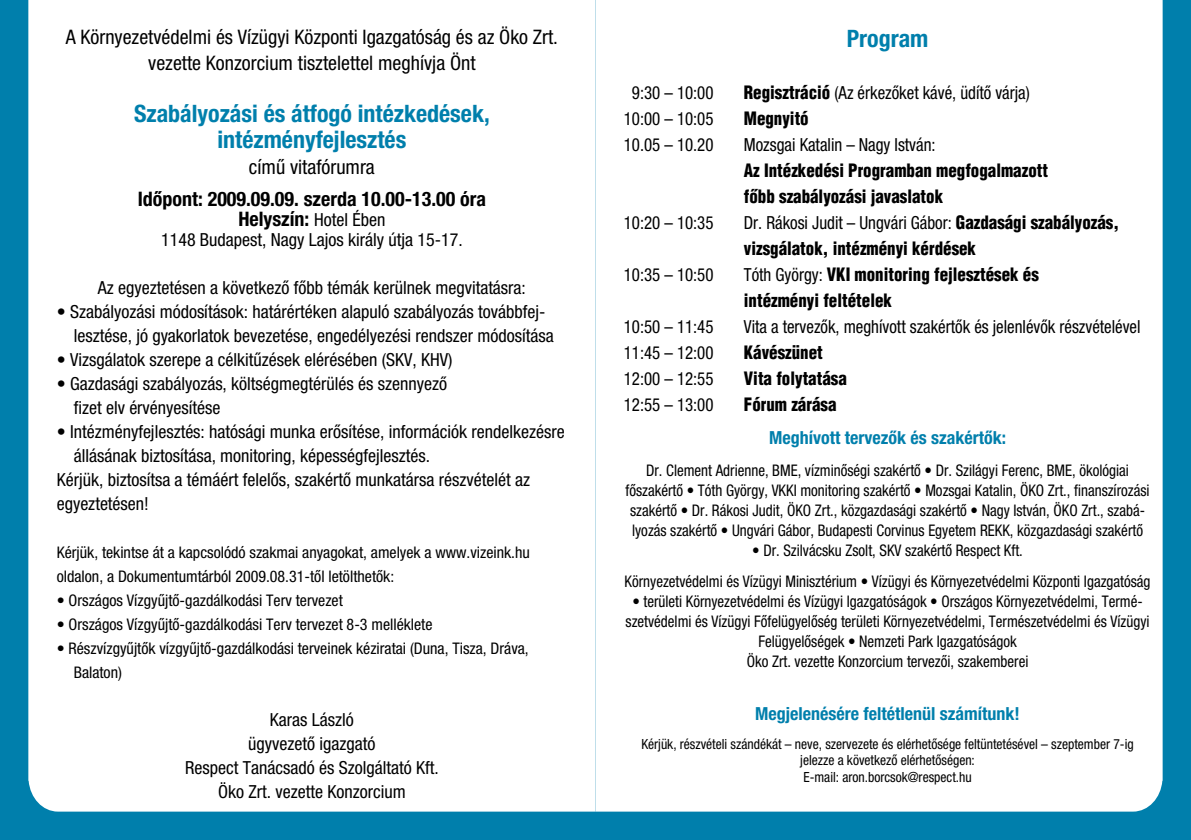
<style>
.page{position:relative;width:1191px;height:840px;background:#fff}
.page>*{position:absolute;margin:0;border:0;box-sizing:border-box;transform-origin:0 0}
.t1{font:700 24px/26px "Helvetica Cond H";color:#007fac;text-align:center}
.t2{font:20px/26px "Helvetica Cond H";color:#000;text-align:center}
.t3{font:700 20px/20px "Helvetica Cond H";color:#000;text-align:center}
.t4{font:18px/24px "Helvetica Cond H";color:#000}
.t5{font:18px "Helvetica Cond H";color:#000;scale:.94 1}
.t6{font:18px/26px "Helvetica Condensed H Black";color:#000;scale:.94 1}
.t7{font:700 18px "Helvetica Cond H";color:#007fac}
.t8{font:16px/20px "Helvetica Cond H";color:#000;text-align:center;scale:.94 1}
.t9{font:16px/24px "Helvetica Cond H";color:#000}
.t10{font:14px/16.8px "Helvetica Cond H";color:#000;text-align:center}
.s1{font-weight:400;font-size:18px}
.s2{font-family:"Helvetica Condensed H Black"}
.s3{font-family:"Helvetica Cond H"}
</style>
<div class="page">
<div style="left:0;top:0;width:1191px;height:839px;background:#007fac"></div>
<div style="left:28px;top:0;width:567px;height:811px;background:#fff"></div>
<div style="left:595px;top:0;width:567px;height:811px;background:#fff"></div>
<p class="t2" style="left:66px;top:24px;width:494px">A Környezetvédelmi és Vízügyi Központi Igazgatóság és az Öko Zrt. vezette Konzorcium tisztelettel meghívja Önt</p>
<h1 class="t1" style="left:134px;top:100px;width:357px">Szabályozási és átfogó intézkedések, intézményfejlesztés</h1>
<p class="t2" style="left:249px;top:154px;width:127px">címû vitafórumra</p>
<p class="t3" style="left:138px;top:188px;width:350px">Idôpont: 2009.09.09. szerda 10.00-13.00 óra<br>Helyszín: <span class="s1">Hotel Ében</span></p>
<p class="t4" style="left:161px;top:227px;width:303px">1148 Budapest, Nagy Lajos király útja 15-17.</p>
<p class="t4" style="left:98px;top:275px;width:429px">Az egyeztetésen a következô fôbb témák kerülnek megvitatásra:</p>
<p class="t4" style="left:74px;top:299px;width:481px;text-indent:-17px">• Szabályozási módosítások: határértéken alapuló szabályozás továbbfej&shy;lesztése, jó gyakorlatok bevezetése, engedélyezési rendszer módosítása</p>
<p class="t4" style="left:57px;top:347px;width:397px">• Vizsgálatok szerepe a célkitûzések elérésében (SKV, KHV)</p>
<p class="t4" style="left:74px;top:371px;width:375px;text-indent:-17px">• Gazdasági szabályozás, költségmegtérülés és szennyezô fizet elv érvényesítése</p>
<p class="t4" style="left:57px;top:419px;width:509px">• Intézményfejlesztés: hatósági munka erôsítése, információk rendelkezésre</p>
<p class="t4" style="left:74px;top:443px;width:358px">állásának biztosítása, monitoring, képességfejlesztés.</p>
<p class="t4" style="left:57px;top:467px;width:475px">Kérjük, biztosítsa a témáért felelôs, szakértô munkatársa részvételét az</p>
<p class="t4" style="left:57px;top:491px;width:94px">egyeztetésen!</p>
<p class="t9" style="left:57px;top:540px;width:475px">Kérjük, tekintse át a kapcsolódó szakmai anyagokat, amelyek a www.vizeink.hu oldalon, a Dokumentumtárból 2009.08.31-tôl letölthetôk:</p>
<p class="t9" style="left:57px;top:588px;width:288px">• Országos Vízgyûjtô-gazdálkodási Terv tervezet</p>
<p class="t9" style="left:57px;top:612px;width:377px">• Országos Vízgyûjtô-gazdálkodási Terv tervezet 8-3 melléklete</p>
<p class="t9" style="left:74px;top:636px;width:456px;text-indent:-17px">• Részvízgyûjtôk vízgyûjtô-gazdálkodási terveinek kéziratai (Duna, Tisza, Dráva,<br>Balaton)</p>
<p class="t4" style="left:185px;top:707px;width:255px;text-align:center">Karas László<br>ügyvezetô igazgató<br>Respect Tanácsadó és Szolgáltató Kft.<br>Öko Zrt. vezette Konzorcium</p>
<h1 class="t1" style="left:846px;top:25px;width:83px">Program</h1>
<p class="t5" style="left:632px;top:82px;width:88px">9:30 – 10:00</p>
<p class="t5" style="left:744px;top:82px;width:306px"><span class="s2">Regisztráció</span> (Az érkezôket kávé, üdítô várja)</p>
<p class="t5" style="left:624px;top:108px;width:97px">10:00 – 10:05</p>
<p class="t6" style="left:744px;top:105px;width:70px">Megnyitó</p>
<p class="t5" style="left:624px;top:134px;width:97px">10.05 – 10.20</p>
<p class="t5" style="left:744px;top:134px;width:205px">Mozsgai Katalin – Nagy István:</p>
<p class="t6" style="left:744px;top:157px;width:325px">Az Intézkedési Programban megfogalmazott fôbb szabályozási javaslatok</p>
<p class="t5" style="left:624px;top:212px;width:97px">10:20 – 10:35</p>
<p class="t5" style="left:744px;top:212px;width:400px">Dr. Rákosi Judit – Ungvári Gábor: <span class="s2">Gazdasági szabályozás,</span></p>
<p class="t6" style="left:744px;top:235px;width:248px">vizsgálatok, intézményi kérdések</p>
<p class="t5" style="left:624px;top:264px;width:97px">10:35 – 10:50</p>
<p class="t6" style="left:744px;top:261px;width:315px"><span class="s3">Tóth György:</span> VKI monitoring fejlesztések és intézményi feltételek</p>
<p class="t5" style="left:624px;top:316px;width:97px">10:50 – 11:45</p>
<p class="t5" style="left:744px;top:316px;width:423px">Vita a tervezôk, meghívott szakértôk és jelenlévôk részvételével</p>
<p class="t5" style="left:624px;top:342px;width:97px">11:45 – 12:00</p>
<p class="t6" style="left:744px;top:339px;width:85px">Kávészünet</p>
<p class="t5" style="left:624px;top:368px;width:97px">12:00 – 12:55</p>
<p class="t6" style="left:744px;top:365px;width:111px">Vita folytatása</p>
<p class="t5" style="left:624px;top:394px;width:97px">12:55 – 13:00</p>
<p class="t6" style="left:744px;top:391px;width:100px">Fórum zárása</p>
<p class="t7" style="left:769px;top:427px;width:238px">Meghívott tervezôk és szakértôk:</p>
<p class="t8" style="left:625px;top:459px;width:559px">Dr. Clement Adrienne, BME, vízminôségi szakértô • Dr. Szilágyi Ferenc, BME, ökológiai fôszakértô • Tóth György, VKKI monitoring szakértô • Mozsgai Katalin, ÖKO Zrt., finanszírozási szakértô • Dr. Rákosi Judit, ÖKO Zrt., közgazdasági szakértô • Nagy István, ÖKO Zrt., szabá&shy;lyozás szakértô • Ungvári Gábor, Budapesti Corvinus Egyetem REKK, közgazdasági szakértô</p>
<p class="t8" style="left:624px;top:534px;width:561px;line-height:31.4px">• Dr. Szilvácsku Zsolt, SKV szakértô Respect Kft.<br>Környezetvédelmi és Vízügyi Minisztérium • Vízügyi és Környezetvédelmi Központi Igazgatóság</p>
<p class="t8" style="left:625px;top:591px;width:559px">• területi Környezetvédelmi és Vízügyi Igazgatóságok • Országos Környezetvédelmi, Termé&shy;szetvédelmi és Vízügyi Fôfelügyelôség területi Környezetvédelmi, Természetvédelmi és Vízügyi Felügyelôségek • Nemzeti Park Igazgatóságok<br>Öko Zrt. vezette Konzorcium tervezôi, szakemberei</p>
<p class="t7" style="left:755px;top:702px;width:266px">Megjelenésére feltétlenül számítunk!</p>
<p class="t10" style="left:641px;top:734px;width:494px">Kérjük, részvételi szándékát – neve, szervezete és elérhetôsége feltüntetésével – szeptember 7-ig jelezze a következô elérhetôségen:<br>E-mail: aron.borcsok@respect.hu</p>
</div>
